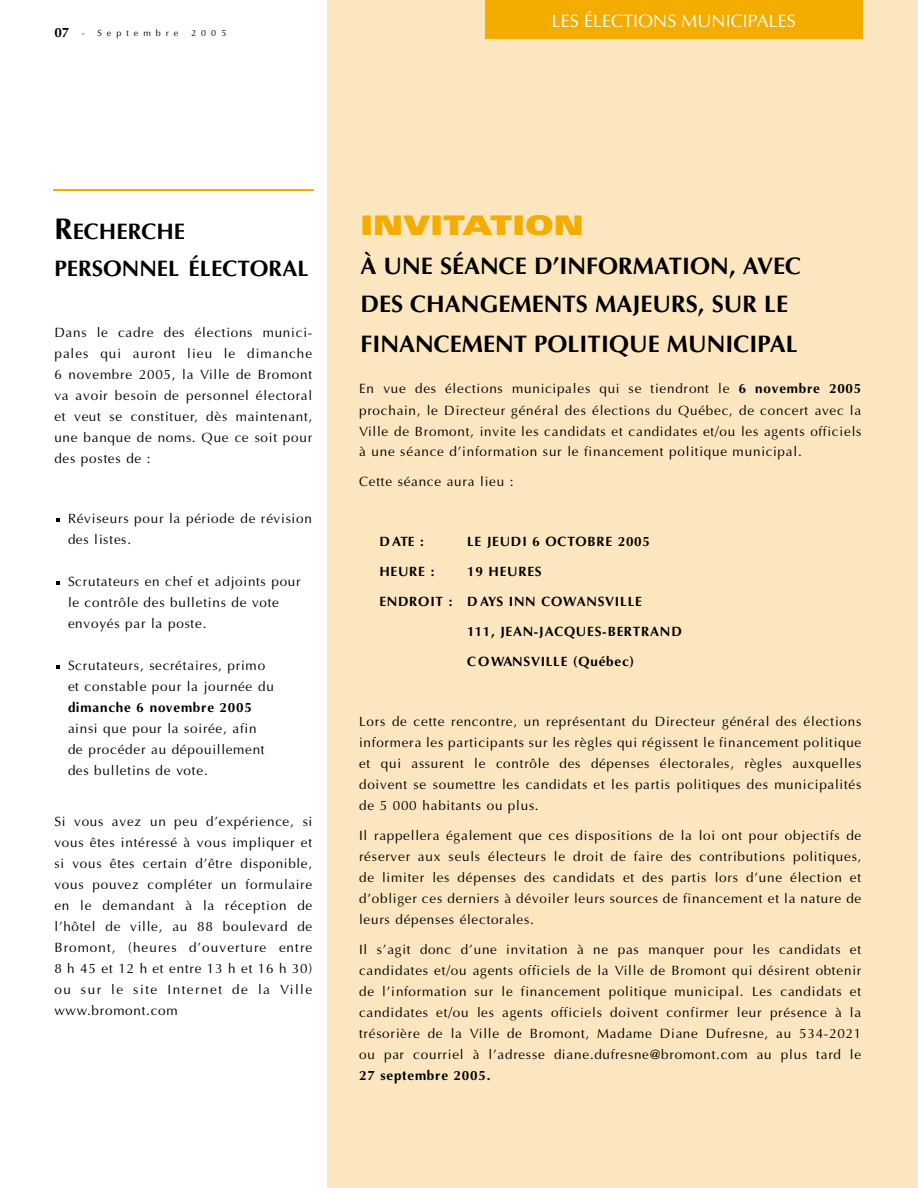
<style>
.page{position:relative;width:918px;height:1188px;background:#fff}
.page>*{position:absolute;margin:0;border:0;box-sizing:border-box;transform-origin:0 0}
.t1{font:900 expanded 27px "Univers";color:#f3ac00}
.t2{font:700 24px/39px "Optima";color:#000}
.t3{font:700 22.5px/37.5px "Optima";color:#000}
.t4{font:18px "Optima";color:#fff}
.t5{font:13.5px/21px "Optima";letter-spacing:.06em;color:#000;text-align:justify}
.t6{font:700 13.5px "Optima";letter-spacing:.055em;color:#000}
.t7{font:9px "Optima";letter-spacing:.565em;color:#000}
.s1{font-weight:400;font-size:9px}
.s2{font-size:30px}
.s3{font-weight:700}
</style>
<div class="page">
<div style="left:327px;top:0;width:591px;height:1188px;background:#fbe6bf"></div>
<svg style="left:56px;top:665px;width:4px;height:4px"></svg>
<svg style="left:56px;top:581px;width:4px;height:4px"></svg>
<svg style="left:56px;top:518px;width:4px;height:4px"></svg>
<hr style="left:53px;top:190px;width:261px;height:1px;background:#f3ac00">
<div style="left:485px;top:0;width:378px;height:39px;background:#f3ac00"></div>
<p class="t6" style="left:54px;top:27px;width:32px">07 <span class="s1">-</span></p>
<p class="t7" style="left:98px;top:29px;width:82px">Septembre</p>
<p class="t7" style="left:191px;top:29px;width:37px">2005</p>
<h3 class="t4" style="left:552px;top:14px;width:245px">LES ÉLECTIONS MUNICIPALES</h3>
<h3 class="t3" style="left:54px;top:215px;width:256px"><span class="s2">R</span>ECHERCHE<br>PERSONNEL ÉLECTORAL</h3>
<p class="t5" style="left:54px;top:323px;width:260px">Dans le cadre des élections munici&shy;pales qui auront lieu le dimanche 6 novembre 2005, la Ville de Bromont va avoir besoin de personnel électoral et veut se constituer, dès maintenant, une banque de noms. Que ce soit pour des postes de :</p>
<p class="t5" style="left:68px;top:509px;width:246px">Réviseurs pour la période de révision des listes.</p>
<p class="t5" style="left:68px;top:572px;width:234px;text-align:left">Scrutateurs en chef et adjoints pour le contrôle des bulletins de vote envoyés par la poste.</p>
<p class="t5" style="left:68px;top:656px;width:207px">Scrutateurs, secrétaires, primo et constable pour la journée du</p>
<p class="t6" style="left:68px;top:702px;width:185px">dimanche 6 novembre 2005</p>
<p class="t5" style="left:68px;top:719px;width:198px;text-align:left">ainsi que pour la soirée, afin de procéder au dépouillement des bulletins de vote.</p>
<p class="t5" style="left:54px;top:812px;width:260px">Si vous avez un peu d’expérience, si vous êtes intéressé à vous impliquer et si vous êtes certain d’être disponible, vous pouvez compléter un formulaire en le demandant à la réception de l’hôtel de ville, au 88 boulevard de Bromont, (heures d’ouverture entre 8 h 45 et 12 h et entre 13 h et 16 h 30) ou sur le site Internet de la Vi l l e w w w.b r o m o n t.c o m</p>
<h1 class="t1" style="left:360px;top:215px;width:225px">INVITATION</h1>
<h2 class="t2" style="left:360px;top:248px;width:442px">À UNE SÉANCE D’INFORMATION, AVEC<br>DES CHANGEMENTS MAJEURS, SUR LE<br>FINANCEMENT POLITIQUE MUNICIPAL</h2>
<p class="t5" style="left:359px;top:380px;width:504px">En vue des élections municipales qui se tiendront le <span class="s3">6 novembre 2005 </span>prochain, le Directeur général des élections du Québec, de concert avec la Ville de Bromont, invite les candidats et candidates et/ou les agents officiels à une séance d’information sur le financement politique municipal.</p>
<p class="t5" style="left:359px;top:473px;width:156px">Cette séance aura lieu :</p>
<p class="t6" style="left:379px;top:536px;width:46px">D ATE :</p>
<p class="t6" style="left:467px;top:536px;width:184px">LE JEUDI 6 OCTOBRE 2005</p>
<p class="t6" style="left:379px;top:566px;width:57px">HEURE :</p>
<p class="t6" style="left:467px;top:566px;width:76px">19 HEURES</p>
<p class="t6" style="left:379px;top:596px;width:264px">ENDROIT : D AYS INN COWA N S V I L L E</p>
<p class="t6" style="left:467px;top:626px;width:216px">111, JEAN-JACQUES-BERTRAND</p>
<p class="t6" style="left:467px;top:656px;width:168px">C O WANSVILLE (Québec)</p>
<p class="t5" style="left:359px;top:712px;width:504px">Lors de cette rencontre, un représentant du Directeur général des élections informera les participants sur les règles qui régissent le financement politique et qui assurent le contrôle des dépenses électorales, règles auxquelles doivent se soumettre les candidats et les partis politiques des municipalités de 5 000 habitants ou plus.</p>
<p class="t5" style="left:359px;top:826px;width:504px">Il rappellera également que ces dispositions de la loi ont pour objectifs de réserver aux seuls électeurs le droit de faire des contributions politiques, de limiter les dépenses des candidats et des partis lors d’une élection et d’obliger ces derniers à dévoiler leurs sources de financement et la nature de leurs dépenses électorales.</p>
<p class="t5" style="left:359px;top:940px;width:504px">Il s’agit donc d’une invitation à ne pas manquer pour les candidats et candidates et/ou agents officiels de la Ville de Bromont qui désirent obtenir de l’information sur le financement politique municipal. Les candidats et candidates et/ou les agents officiels doivent confirmer leur présence à la trésorière de la Ville de Bromont, Madame Diane Dufresne, au 534-2021 ou par courriel à l’adresse diane.dufresne@bromont.com au plus tard le</p>
<p class="t6" style="left:359px;top:1070px;width:133px">27 septembre 2005.</p>
</div>
